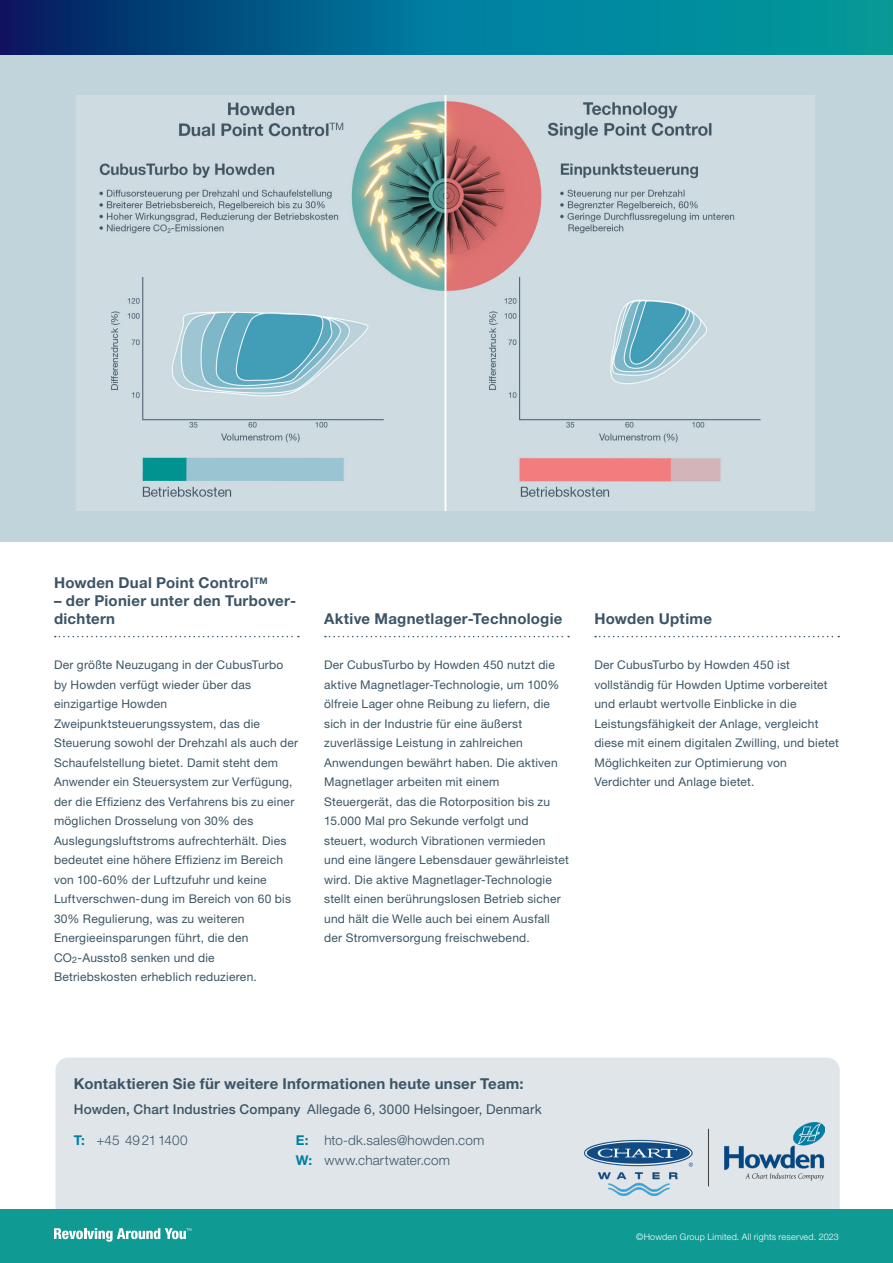
<style>
.page{position:relative;width:893px;height:1263px;background:#fff}
.page>*{position:absolute;margin:0;border:0;box-sizing:border-box;transform-origin:0 0}
.Ü2{font:700 15px/18px "Helvetica Neue LT Pro";letter-spacing:.02em;color:#3b5566}
.PB_Sub_heading__-_grey{font:700 15px "Helvetica Neue LT Pro";letter-spacing:.015em;color:#3b5566}
.Howden_Pull_Out{font:13.5px "Helvetica Neue LT Pro";letter-spacing:.01em;color:#3b5566}
.Howden_Pull_Out-2{font:300 13.5px "Helvetica Neue LT Pro";letter-spacing:.01em;color:#3b5566}
.Copy_10_13{font:12px/19.5px "Helvetica Neue LT Pro";letter-spacing:.02em;color:#3b5566}
.t1{font:300 9px "Helvetica Neue LT Pro";letter-spacing:.025em;color:#fff}
.s1{font-weight:500}
.s2{font-weight:700;color:#007ea2}
</style>
<div class="page">
<div style="left:55px;top:1057px;width:785px;height:165px;background:#e0e5e9;border-radius:13px"></div>
<div style="left:0;top:1209px;width:893px;height:54px;background:#0f9b94"></div>
<svg style="left:54px;top:1228px;width:137px;height:14px"></svg>
<div style="left:0;top:37px;width:893px;height:505px;background:#c1d4db"></div>
<img style="left:77px;top:96px;width:737px;height:414px">
<svg style="left:55px;top:636px;width:244px;height:1px"></svg>
<svg style="left:325px;top:636px;width:244px;height:1px"></svg>
<svg style="left:595px;top:636px;width:244px;height:1px"></svg>
<svg style="left:0;top:0;width:893px;height:54px;background:#016c8e"></svg>
<img style="left:584px;top:1123px;width:241px;height:72px">
<p class="Ü2" style="left:54px;top:573px;width:215px">Howden Dual Point Control<sup>TM</sup></p>
<p class="Ü2" style="left:54px;top:591px;width:244px">– der Pionier unter den Turbover&shy;dichtern</p>
<p class="Copy_10_13" style="left:54px;top:655px;width:246px">Der größte Neuzugang in der CubusTurbo by Howden verfügt wieder über das einzigartige Howden Zweipunktsteuerungssystem, das die Steuerung sowohl der Drehzahl als auch der Schaufelstellung bietet. Damit steht dem Anwender ein Steuersystem zur Verfügung, der die Effizienz des Verfahrens bis zu einer möglichen Drosselung von 30% des Auslegungsluftstroms aufrechterhält. Dies bedeutet eine höhere Effizienz im Bereich von 100-60% der Luftzufuhr und keine Luftverschwen-dung im Bereich von 60 bis 30% Regulierung, was zu weiteren Energieeinsparungen führt, die den CO<sub>2</sub>-Ausstoß senken und die Betriebskosten erheblich reduzieren.</p>
<p class="Ü2" style="left:324px;top:609px;width:240px">Aktive Magnetlager-Technologie</p>
<p class="Copy_10_13" style="left:324px;top:655px;width:246px">Der CubusTurbo by Howden 450 nutzt die aktive Magnetlager-Technologie, um 100% ölfreie Lager ohne Reibung zu liefern, die sich in der Industrie für eine äußerst zuverlässige Leistung in zahlreichen Anwendungen bewährt haben. Die aktiven Magnetlager arbeiten mit einem Steuergerät, das die Rotorposition bis zu 15.000 Mal pro Sekunde verfolgt und steuert, wodurch Vibrationen vermieden und eine längere Lebensdauer gewährleistet wird. Die aktive Magnetlager-Technologie stellt einen berührungslosen Betrieb sicher und hält die Welle auch bei einem Ausfall der Stromversorgung freischwebend.</p>
<p class="Ü2" style="left:594px;top:609px;width:119px">Howden Uptime</p>
<p class="Copy_10_13" style="left:594px;top:655px;width:246px">Der CubusTurbo by Howden 450 ist vollständig für Howden Uptime vorbereitet und erlaubt wertvolle Einblicke in die Leistungsfähigkeit der Anlage, vergleicht diese mit einem digitalen Zwilling, und bietet Möglichkeiten zur Optimierung von Verdichter und Anlage bietet.</p>
<p class="PB_Sub_heading__-_grey" style="left:74px;top:1074px;width:451px">Kontaktieren Sie für weitere Informationen heute unser Team:</p>
<p class="Howden_Pull_Out" style="left:74px;top:1101px;width:469px"><span class="s1">Howden, Chart Industries Company</span> Allegade 6, 3000 Helsingoer, Denmark</p>
<p class="Howden_Pull_Out-2" style="left:74px;top:1132px;width:115px"><span class="s2">T:</span> +45 49211400</p>
<p class="Howden_Pull_Out-2" style="left:296px;top:1132px;width:190px"><span class="s2">E:</span> hto-dk.sales@howden.com</p>
<p class="Howden_Pull_Out-2" style="left:296px;top:1152px;width:156px"><span class="s2">W:</span> www.chartwater.com</p>
<p class="t1" style="left:636px;top:1231px;width:204px">©Howden Group Limited. All rights reserved. 2023</p>
</div>
